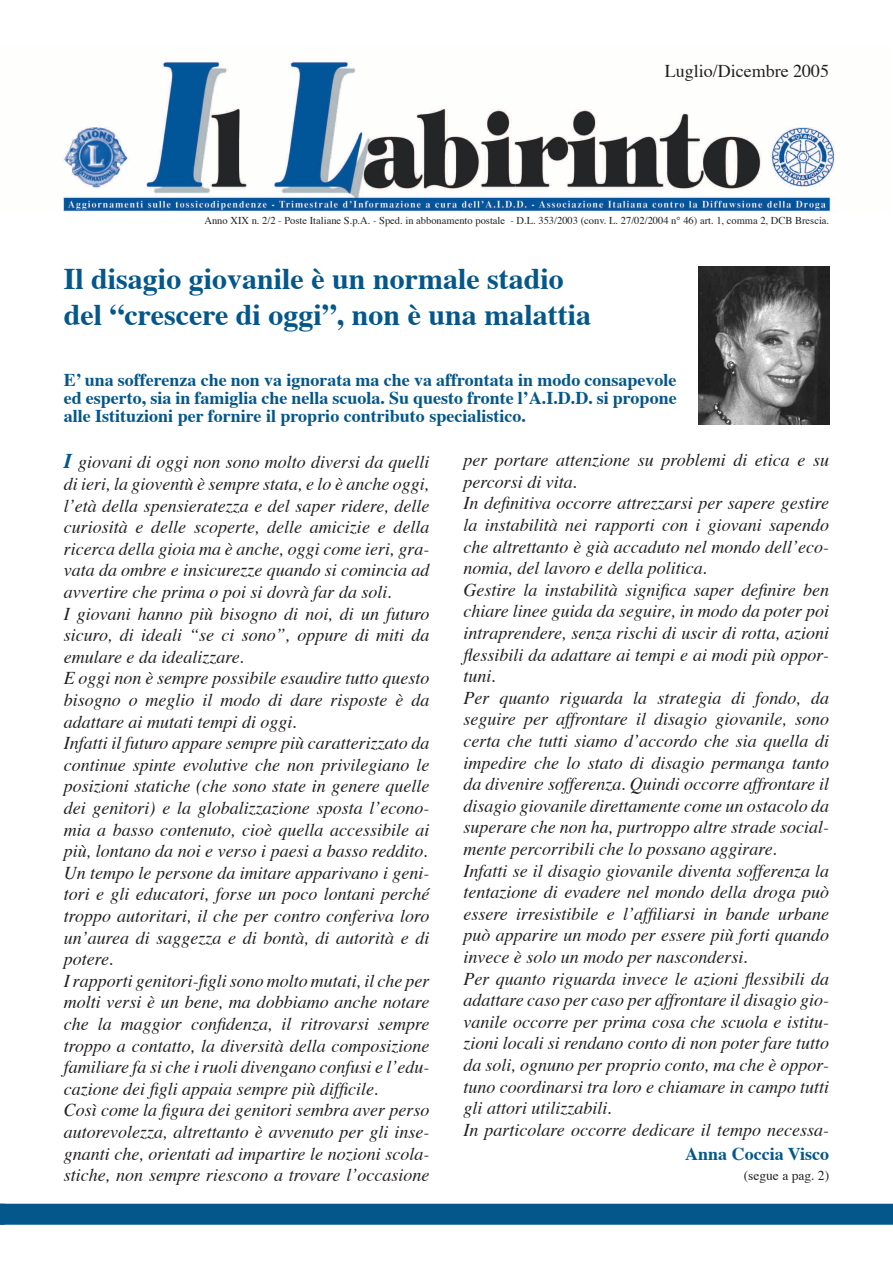
<style>
.page{position:relative;width:893px;height:1263px;background:#fff}
.page>*{position:absolute;margin:0;border:0;box-sizing:border-box;transform-origin:0 0}
.t1{font:700 30px/36px "Times";color:#04578a}
.t2{font:italic 18px/21.6px "Times";color:#231f20}
.t3{font:700 18px/18px "Times";color:#04578a;text-align:justify}
.t4{font:18px "Times";color:#231f20}
.t5{font:13.5px "Times";color:#231f20}
.t6{font:10.5px "Times";color:#231f20}
.s1{font-weight:700;font-size:21px;color:#04578a}
</style>
<div class="page">
<div style="left:0;top:1204px;width:893px;height:21px;background:#04578a"></div>
<img style="left:63px;top:59px;width:772px;height:154px">
<img style="left:699px;top:266px;width:130px;height:158px">
<p class="t4" style="left:665px;top:60px;width:166px">Luglio/Dicembre 2005</p>
<p class="t6" style="left:204px;top:214px;width:626px">Anno XIX n. 2/2 - Poste Italiane S.p.A. - Sped. in abbonamento postale - D.L. 353/2003 (conv. L. 27/02/2004 n° 46) art. 1, comma 2, DCB Brescia.</p>
<h1 class="t1" style="left:64px;top:262px;width:529px">Il disagio giovanile è un normale stadio del “crescere di oggi”, non è una malattia</h1>
<p class="t3" style="left:64px;top:372px;width:614px">E’ una sofferenza che non va ignorata ma che va affrontata in modo consapevole ed esperto, sia in famiglia che nella scuola. Su questo fronte l’A.I.D.D. si propone alle Istituzioni per fornire il proprio contributo specialistico.</p>
<p class="t2" style="left:463px;top:450px;width:367px">per portare attenzione su problemi di etica e su percorsi di vita.<br>In definitiva occorre attrezzarsi per sapere gestire la instabilità nei rapporti con i giovani sapendo che altrettanto è già accaduto nel mondo dell’eco&shy;nomia, del lavoro e della politica.<br>Gestire la instabilità significa saper definire ben chiare linee guida da seguire, in modo da poter poi intraprendere, senza rischi di uscir di rotta, azioni flessibili da adattare ai tempi e ai modi più oppor&shy;tuni.<br>Per quanto riguarda la strategia di fondo, da seguire per affrontare il disagio giovanile, sono certa che tutti siamo d’accordo che sia quella di impedire che lo stato di disagio permanga tanto da divenire sofferenza. Quindi occorre affrontare il disagio giovanile direttamente come un ostacolo da superare che non ha, purtroppo altre strade social&shy;mente percorribili che lo possano aggirare.<br>Infatti se il disagio giovanile diventa sofferenza la tentazione di evadere nel mondo della droga può essere irresistibile e l’affiliarsi in bande urbane può apparire un modo per essere più forti quando invece è solo un modo per nascondersi.<br>Per quanto riguarda invece le azioni flessibili da adattare caso per caso per affrontare il disagio gio&shy;vanile occorre per prima cosa che scuola e istitu&shy;zioni locali si rendano conto di non poter fare tutto da soli, ognuno per proprio conto, ma che è oppor&shy;tuno coordinarsi tra loro e chiamare in campo tutti gli attori utilizzabili.<br>In particolare occorre dedicare il tempo necessa-</p>
<p class="t5" style="left:744px;top:1167px;width:87px">(segue a pag. 2)</p>
<p class="t2" style="left:64px;top:453px;width:367px"><span class="s1">I</span> giovani di oggi non sono molto diversi da quelli di ieri, la gioventù è sempre stata, e lo è anche oggi, l’età della spensieratezza e del saper ridere, delle curiosità e delle scoperte, delle amicizie e della ricerca della gioia ma è anche, oggi come ieri, gra&shy;vata da ombre e insicurezze quando si comincia ad avvertire che prima o poi si dovrà far da soli.<br>I giovani hanno più bisogno di noi, di un futuro sicuro, di ideali “se ci sono”, oppure di miti da emulare e da idealizzare.<br>E oggi non è sempre possibile esaudire tutto questo bisogno o meglio il modo di dare risposte è da adattare ai mutati tempi di oggi.<br>Infatti il futuro appare sempre più caratterizzato da continue spinte evolutive che non privilegiano le posizioni statiche (che sono state in genere quelle dei genitori) e la globalizzazione sposta l’econo&shy;mia a basso contenuto, cioè quella accessibile ai più, lontano da noi e verso i paesi a basso reddito.<br>Un tempo le persone da imitare apparivano i geni&shy;tori e gli educatori, forse un poco lontani perché troppo autoritari, il che per contro conferiva loro un’aurea di saggezza e di bontà, di autorità e di potere.<br>I rapporti genitori-figli sono molto mutati, il che per molti versi è un bene, ma dobbiamo anche notare che la maggior confidenza, il ritrovarsi sempre troppo a contatto, la diversità della composizione familiare fa si che i ruoli divengano confusi e l’edu&shy;cazione dei figli appaia sempre più difficile.<br>Così come la figura dei genitori sembra aver perso autorevolezza, altrettanto è avvenuto per gli inse&shy;gnanti che, orientati ad impartire le nozioni scola&shy;stiche, non sempre riescono a trovare l’occasione</p>
<p class="t3" style="left:685px;top:1146px;width:145px">Anna Coccia Visco</p>
</div>
